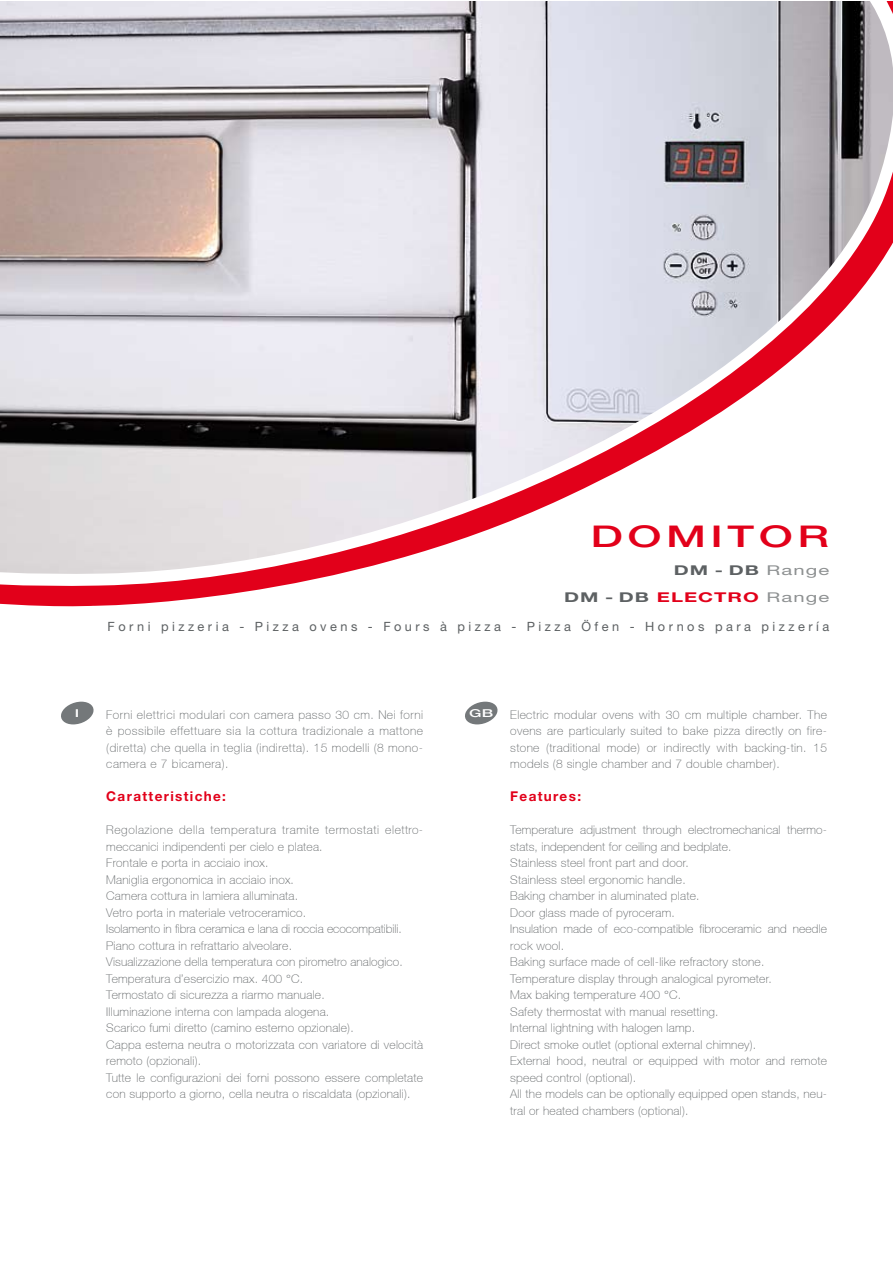
<style>
.page{position:relative;width:893px;height:1263px;background:#fff}
.page>*{position:absolute;margin:0;border:0;box-sizing:border-box;transform-origin:0 0}
.t1{font:500 30px "Helvetica Neue";letter-spacing:.1em;color:#e2001a;scale:1.5 1}
.t2{font:700 13.5px/27px "Helvetica Neue";letter-spacing:.05em;color:#5d6163;text-align:right;scale:1.5 1}
.t3{font:700 13.5px "Helvetica Neue";letter-spacing:.1em;color:#e2001a}
.t4{font:12.75px "Helvetica Neue";letter-spacing:.275em;color:#5d6163}
.t5{font:100 12px/16.5px "Helvetica 35";letter-spacing:.02em;color:#5d6163;text-align:justify}
.t6{font:500 10.95px "Helvetica Neue";color:#fff;scale:1.5 1}
.s1{font-weight:400;color:#8e9192}
.s2{color:#e2001a}
</style>
<div class="page">
<svg style="left:0;top:592px;width:243px;height:15px"></svg>
<svg style="left:0;top:1px;width:892px;height:591px"></svg>
<svg style="left:61px;top:702px;width:33px;height:22px"></svg>
<svg style="left:465px;top:702px;width:33px;height:22px"></svg>
<h1 class="t1" style="left:590px;top:519px;width:161px">DOMITOR</h1>
<p class="t2" style="left:564px;top:556px;width:178px">DM - DB <span class="s1">Range<br></span>DM - DB <span class="s2">ELECTRO</span> <span class="s1">Range</span></p>
<p class="t4" style="left:108px;top:619px;width:723px">Forni pizzeria - Pizza ovens - Fours à pizza - Pizza Öfen - Hornos para pizzería</p>
<p class="t6" style="left:75px;top:707px;width:5px">I</p>
<p class="t5" style="left:106px;top:707px;width:318px">Forni elettrici modulari con camera passo 30 cm. Nei forni è possibile effettuare sia la cottura tradizionale a mattone (diretta) che quella in teglia (indiretta). 15 modelli (8 mono&shy;camera e 7 bicamera).</p>
<p class="t3" style="left:106px;top:788px;width:121px">Caratteristiche:</p>
<p class="t5" style="left:106px;top:823px;width:318px;text-align:left">Regolazione della temperatura tramite termostati elettro&shy;meccanici indipendenti per cielo e platea.<br>Frontale e porta in acciaio inox.<br>Maniglia ergonomica in acciaio inox.<br>Camera cottura in lamiera alluminata.<br>Vetro porta in materiale vetroceramico.<br>Isolamento in fibra ceramica e lana di roccia ecocompatibili.<br>Piano cottura in refrattario alveolare.<br>Visualizzazione della temperatura con pirometro analogico.<br>Temperatura d’esercizio max. 400 °C.<br>Termostato di sicurezza a riarmo manuale.<br>Illuminazione interna con lampada alogena.<br>Scarico fumi diretto (camino esterno opzionale).<br>Cappa esterna neutra o motorizzata con variatore di velocità remoto (opzionali).<br>Tutte le configurazioni dei forni possono essere completate con supporto a giorno, cella neutra o riscaldata (opzionali).</p>
<p class="t6" style="left:469px;top:707px;width:17px">GB</p>
<p class="t5" style="left:510px;top:707px;width:318px">Electric modular ovens with 30 cm multiple chamber. The ovens are particularly suited to bake pizza directly on fire&shy;stone (traditional mode) or indirectly with backing-tin. 15 models (8 single chamber and 7 double chamber).</p>
<p class="t3" style="left:510px;top:788px;width:72px">Features:</p>
<p class="t5" style="left:510px;top:823px;width:318px;text-align:left">Temperature adjustment through electromechanical thermo&shy;stats, independent for ceiling and bedplate.<br>Stainless steel front part and door.<br>Stainless steel ergonomic handle.<br>Baking chamber in aluminated plate.<br>Door glass made of pyroceram.<br>Insulation made of eco-compatible fibroceramic and needle rock wool.<br>Baking surface made of cell-like refractory stone.<br>Temperature display through analogical pyrometer.<br>Max baking temperature 400 °C.<br>Safety thermostat with manual resetting.<br>Internal lightning with halogen lamp.<br>Direct smoke outlet (optional external chimney).<br>External hood, neutral or equipped with motor and remote speed control (optional).<br>All the models can be optionally equipped open stands, neu&shy;tral or heated chambers (optional).</p>
</div>
